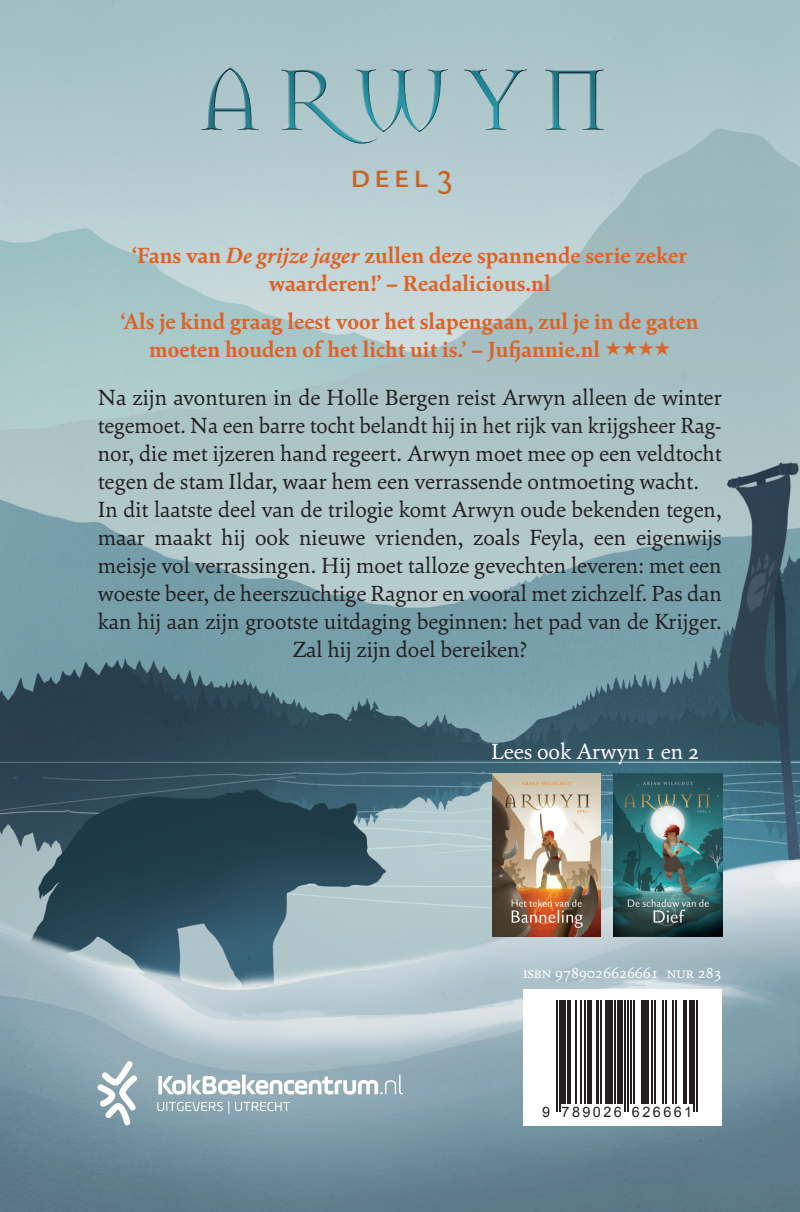
<style>
.page{position:relative;width:800px;height:1212px;background:#fff}
.page>*{position:absolute;margin:0;border:0;box-sizing:border-box;transform-origin:0 0}
.t1{font:35px "DTL Haarlemmer Sans DOT Caps";color:#c96221}
.t2{font:22px "Cala";color:#231f20}
.t3{font:700 22px/28px "Cala";color:#dd6327;text-align:center}
.t4{font:22px "Cala";color:#fff}
.t5{font:15.6px "Cala";color:#fff}
.t6{font:14.4px "Arial";letter-spacing:.17em;color:#231f20}
.s1{font-style:italic}
</style>
<div class="page">
<img style="left:0;top:0;width:800px;height:1212px">
<img style="left:146px;top:8px;width:510px;height:151px">
<svg style="left:158px;top:1075px;width:245px;height:19px"></svg>
<svg style="left:157px;top:1101px;width:72px;height:13px"></svg>
<svg style="left:235px;top:1102px;width:55px;height:9px"></svg>
<svg style="left:97px;top:1061px;width:40px;height:64px"></svg>
<div style="left:523px;top:989px;width:198px;height:136px;background:#fff"></div>
<hr style="left:555px;top:1001px;width:2px;height:111px;background:#231f20">
<hr style="left:558px;top:1001px;width:2px;height:111px;background:#231f20">
<div style="left:561px;top:1001px;width:5px;height:103px;background:#231f20"></div>
<hr style="left:567px;top:1001px;width:3px;height:103px;background:#231f20">
<hr style="left:575px;top:1001px;width:1px;height:103px;background:#231f20">
<hr style="left:580px;top:1001px;width:1px;height:103px;background:#231f20">
<hr style="left:584px;top:1001px;width:1px;height:103px;background:#231f20">
<hr style="left:587px;top:1001px;width:4px;height:103px;background:#231f20">
<hr style="left:596px;top:1001px;width:3px;height:103px;background:#231f20">
<hr style="left:600px;top:1001px;width:2px;height:103px;background:#231f20">
<hr style="left:605px;top:1001px;width:3px;height:103px;background:#231f20">
<hr style="left:609px;top:1001px;width:3px;height:103px;background:#231f20">
<hr style="left:614px;top:1001px;width:1px;height:103px;background:#231f20">
<div style="left:617px;top:1001px;width:6px;height:103px;background:#231f20"></div>
<hr style="left:624px;top:1001px;width:2px;height:111px;background:#231f20">
<hr style="left:627px;top:1001px;width:2px;height:111px;background:#231f20">
<hr style="left:630px;top:1001px;width:2px;height:103px;background:#231f20">
<hr style="left:633px;top:1001px;width:2px;height:103px;background:#231f20">
<hr style="left:641px;top:1001px;width:3px;height:103px;background:#231f20">
<hr style="left:645px;top:1001px;width:3px;height:103px;background:#231f20">
<hr style="left:651px;top:1001px;width:2px;height:103px;background:#231f20">
<hr style="left:654px;top:1001px;width:2px;height:103px;background:#231f20">
<hr style="left:662px;top:1001px;width:1px;height:103px;background:#231f20">
<hr style="left:665px;top:1001px;width:1px;height:103px;background:#231f20">
<hr style="left:672px;top:1001px;width:2px;height:103px;background:#231f20">
<hr style="left:675px;top:1001px;width:2px;height:103px;background:#231f20">
<hr style="left:683px;top:1001px;width:3px;height:103px;background:#231f20">
<hr style="left:689px;top:1001px;width:3px;height:103px;background:#231f20">
<hr style="left:693px;top:1001px;width:2px;height:111px;background:#231f20">
<hr style="left:696px;top:1001px;width:2px;height:111px;background:#231f20">
<img style="left:613px;top:774px;width:109px;height:163px">
<img style="left:492px;top:774px;width:109px;height:163px">
<h1 class="t1" style="left:350px;top:154px;width:104px">deel 3</h1>
<p class="t3" style="left:132px;top:241px;width:556px">‘Fans van <span class="s1">De grijze jager</span> zullen deze spannende serie zeker waarderen!’ – Readalicious.nl</p>
<p class="t3" style="left:121px;top:307px;width:579px">‘Als je kind graag leest voor het slapengaan, zul je in de gaten moeten houden of het licht uit is.’ – Jufjannie.nl ★★★★</p>
<p class="t2" style="left:98px;top:383px;width:625px">Na zijn avonturen in de Holle Bergen reist Arwyn alleen de winter</p>
<p class="t2" style="left:98px;top:411px;width:625px">tegemoet. Na een barre tocht belandt hij in het rijk van krijgsheer Rag-</p>
<p class="t2" style="left:98px;top:439px;width:625px">nor, die met ijzeren hand regeert. Arwyn moet mee op een veldtocht</p>
<p class="t2" style="left:98px;top:467px;width:603px">tegen de stam Ildar, waar hem een verrassende ontmoeting wacht.</p>
<p class="t2" style="left:98px;top:495px;width:625px">In dit laatste deel van de trilogie komt Arwyn oude bekenden tegen,</p>
<p class="t2" style="left:98px;top:523px;width:625px">maar maakt hij ook nieuwe vrienden, zoals Feyla, een eigenwijs</p>
<p class="t2" style="left:98px;top:551px;width:625px">meisje vol verrassingen. Hij moet talloze gevechten leveren: met een</p>
<p class="t2" style="left:98px;top:579px;width:625px">woeste beer, de heerszuchtige Ragnor en vooral met zichzelf. Pas dan</p>
<p class="t2" style="left:98px;top:607px;width:625px">kan hij aan zijn grootste uitdaging beginnen: het pad van de Krijger.</p>
<p class="t2" style="left:293px;top:635px;width:236px">Zal hij zijn doel bereiken?</p>
<p class="t4" style="left:491px;top:737px;width:210px">Lees ook Arwyn 1 en 2</p>
<p class="t5" style="left:523px;top:963px;width:200px">isbn 9789026626661 nur 283</p>
<p class="t6" style="left:542px;top:1103px;width:152px">9 789026 626661</p>
</div>
